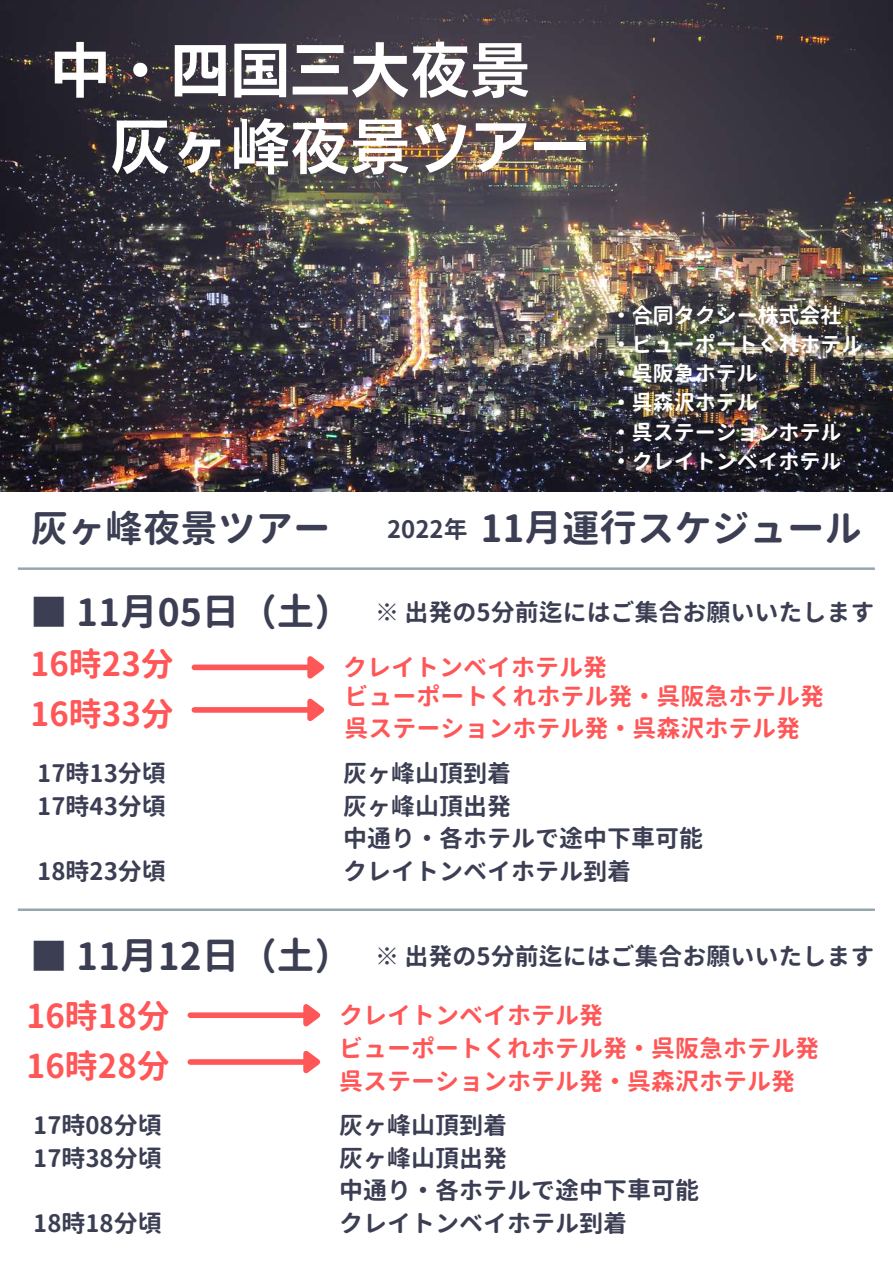
<style>
.page{position:relative;width:893px;height:1264px;background:#fff}
.page>*{position:absolute;margin:0;border:0;box-sizing:border-box;transform-origin:0 0}
.t1{font:60px/76.5px "Motoya Cedar Std W5";color:#fff}
.t2{font:700 37.5px "Gen Jyuu Gothic";color:#3c3e53}
.t3{font:700 33px "Gen Jyuu Gothic";color:#ff5757}
.t4{font:700 24px/32.5px "Gen Jyuu Gothic";color:#3c3e53}
.t5{font:700 24px/32.5px "Gen Jyuu Gothic";color:#ff5757}
.t6{font:700 21px/29.2px "Gen Jyuu Gothic";color:#fff}
.s1{font-size:37.5px}
</style>
<div class="page">
<img style="left:0;top:0;width:892px;height:491px">
<svg style="left:18px;top:567px;width:856px;height:3px;background:#a7b5bc"></svg>
<svg style="left:18px;top:908px;width:856px;height:3px;background:#a7b5bc"></svg>
<div style="left:194px;top:707px;width:113px;height:5px;background:#ff5757"></div>
<svg style="left:302px;top:698px;width:23px;height:24px"></svg>
<div style="left:194px;top:664px;width:113px;height:6px;background:#ff5757"></div>
<svg style="left:302px;top:656px;width:23px;height:23px"></svg>
<div style="left:190px;top:1059px;width:113px;height:5px;background:#ff5757"></div>
<svg style="left:298px;top:1050px;width:23px;height:24px"></svg>
<div style="left:190px;top:1012px;width:113px;height:6px;background:#ff5757"></div>
<svg style="left:298px;top:1004px;width:23px;height:23px"></svg>
<h1 class="t1" style="left:110px;top:32px;width:481px;text-indent:-60px">中・四国三大夜景灰ヶ峰夜景ツアー</h1>
<p class="t6" style="left:610px;top:300px;width:253px">・合同タクシー株式会社・ビューポートくれホテル・呉阪急ホテル<br>・呉森沢ホテル<br>・呉ステーションホテル・クレイトンベイホテル</p>
<h2 class="t2" style="left:31px;top:501px;width:301px">灰ヶ峰夜景ツアー</h2>
<h2 class="t2" style="left:480px;top:501px;width:383px">11月運行スケジュール</h2>
<p class="t4" style="left:387px;top:513px;width:82px">2022年</p>
<p class="t4" style="left:30px;top:595px;width:845px"><span class="s1">■ 11月05日（土）</span> ※ 出発の5分前迄にはご集合お願いいたします</p>
<h3 class="t3" style="left:30px;top:640px;width:145px">16時23分</h3>
<p class="t5" style="left:343px;top:650px;width:265px">クレイトンベイホテル発</p>
<h3 class="t3" style="left:30px;top:690px;width:145px">16時33分</h3>
<p class="t4" style="left:37px;top:756px;width:130px">17時13分頃<br>17時43分頃</p>
<p class="t4" style="left:37px;top:854px;width:130px">18時23分頃</p>
<p class="t5" style="left:344px;top:679px;width:481px">ビューポートくれホテル発・呉阪急ホテル発</p>
<p class="t5" style="left:344px;top:712px;width:457px">呉ステーションホテル発・呉森沢ホテル発</p>
<p class="t4" style="left:343px;top:756px;width:361px">灰ヶ峰山頂到着<br>灰ヶ峰山頂出発<br>中通り・各ホテルで途中下車可能クレイトンベイホテル到着</p>
<p class="t4" style="left:30px;top:940px;width:845px"><span class="s1">■ 11月12日（土）</span> ※ 出発の5分前迄にはご集合お願いいたします</p>
<h3 class="t3" style="left:26px;top:992px;width:145px">16時18分</h3>
<p class="t5" style="left:339px;top:998px;width:265px">クレイトンベイホテル発</p>
<h3 class="t3" style="left:26px;top:1042px;width:145px">16時28分</h3>
<p class="t4" style="left:33px;top:1108px;width:130px">17時08分頃<br>17時38分頃</p>
<p class="t4" style="left:33px;top:1206px;width:130px">18時18分頃</p>
<p class="t5" style="left:339px;top:1031px;width:481px">ビューポートくれホテル発・呉阪急ホテル発呉ステーションホテル発・呉森沢ホテル発</p>
<p class="t4" style="left:339px;top:1108px;width:361px">灰ヶ峰山頂到着<br>灰ヶ峰山頂出発<br>中通り・各ホテルで途中下車可能クレイトンベイホテル到着</p>
</div>
